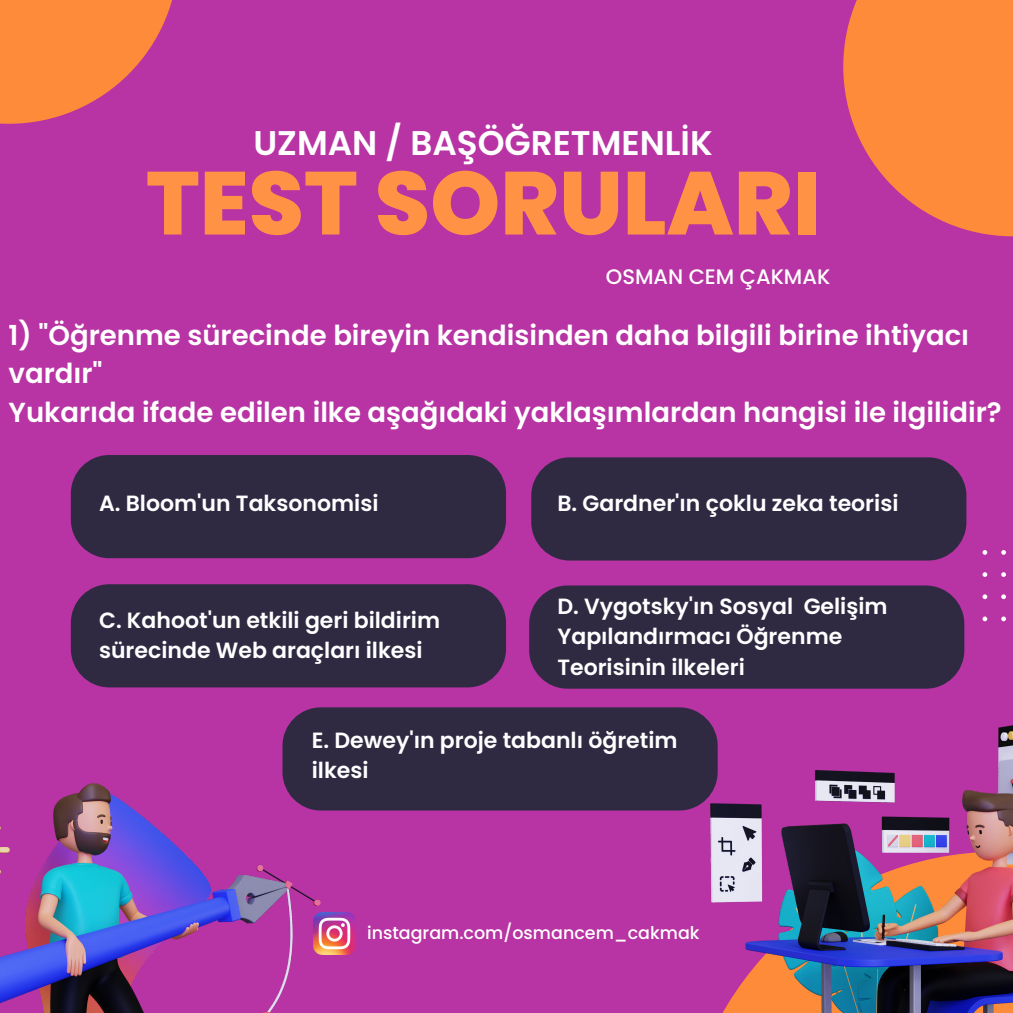
<style>
.page{position:relative;width:1013px;height:1013px;background:#fff}
.page>*{position:absolute;margin:0;border:0;box-sizing:border-box;transform-origin:0 0}
.t1{font:800 89.12px "Poppins";color:#ff9244}
.t2{font:600 34.25px "Poppins";color:#fff}
.t3{font:600 27.5px/38.5px "Poppins";color:#fff}
.t4{font:600 22px/30px "Poppins";color:#fff}
.t5{font:500 21px "Poppins";color:#fff}
.t6{font:500 17.5px "Poppins";color:#fff}
</style>
<div class="page">
<div style="left:0;top:0;width:1012px;height:1012px;background:#b833a3"></div>
<svg style="left:0;top:0;width:172px;height:124px"></svg>
<svg style="left:843px;top:0;width:169px;height:236px"></svg>
<img style="left:0;top:783px;width:321px;height:229px">
<div style="left:529px;top:585px;width:435px;height:103px;background:#2f2a42;border-radius:38px"></div>
<img style="left:710px;top:723px;width:302px;height:289px">
<svg style="left:982px;top:550px;width:24px;height:71px"></svg>
<img style="left:313px;top:912px;width:42px;height:42px">
<div style="left:531px;top:457px;width:435px;height:103px;background:#2f2a42;border-radius:38px"></div>
<div style="left:71px;top:455px;width:435px;height:103px;background:#2f2a42;border-radius:38px"></div>
<div style="left:71px;top:584px;width:435px;height:103px;background:#2f2a42;border-radius:38px"></div>
<div style="left:282px;top:707px;width:435px;height:103px;background:#2f2a42;border-radius:38px"></div>
<h2 class="t2" style="left:253px;top:119px;width:461px">UZMAN / BAŞÖĞRETMENLİK</h2>
<h1 class="t1" style="left:146px;top:141px;width:676px">TEST SORULARI</h1>
<p class="t5" style="left:606px;top:262px;width:226px">OSMAN CEM ÇAKMAK</p>
<p class="t3" style="left:9px;top:316px;width:994px">1) "Öğrenme sürecinde bireyin kendisinden daha bilgili birine ihtiyacı vardır"<br>Yukarıda ifade edilen ilke aşağıdaki yaklaşımlardan hangisi ile ilgilidir?</p>
<p class="t4" style="left:99px;top:488px;width:281px">A. Bloom'un Taksonomisi</p>
<p class="t4" style="left:557px;top:488px;width:342px">B. Gardner'ın çoklu zeka teorisi</p>
<p class="t4" style="left:99px;top:605px;width:342px">C. Kahoot'un etkili geri bildirim sürecinde Web araçları ilkesi</p>
<p class="t4" style="left:557px;top:591px;width:332px">D. Vygotsky'ın Sosyal Gelişim<br>Yapılandırmacı Öğrenme<br>Teorisinin ilkeleri</p>
<p class="t4" style="left:312px;top:725px;width:367px">E. Dewey'ın proje tabanlı öğretim ilkesi</p>
<p class="t6" style="left:367px;top:920px;width:334px">instagram.com/osmancem_cakmak</p>
</div>
